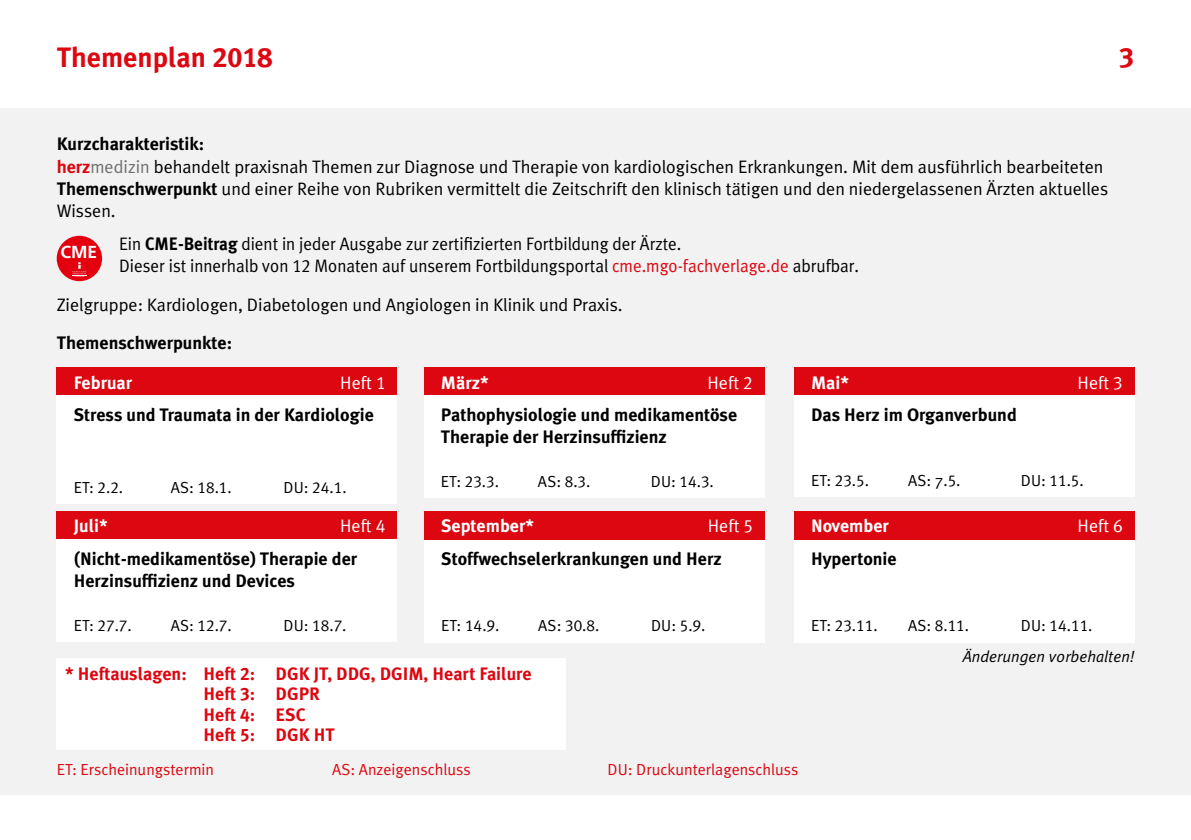
<style>
.page{position:relative;width:1191px;height:840px;background:#fff}
.page>*{position:absolute;margin:0;border:0;box-sizing:border-box;transform-origin:0 0}
.t1{font:700 28px "Meta Plus";color:#dc0711}
.t2{font:28px "Meta Plus Bold Caps";color:#dc0711}
.t3{font:18px/22px "Meta Plus Normal";color:#000}
.t4{font:700 18px/22px "Meta Plus";color:#000}
.t5{font:18px/22px "Meta Plus Normal";color:#000;scale:.95 1}
.t6{font:700 18px/20.4px "Meta Plus";color:#dc0711}
.t7{font:700 18px "Meta Plus";color:#fff}
.t8{font:18px "Meta Plus Normal";color:#fff}
.t9{font:700 17.4px "Frutiger LT Std";color:#fff}
.t10{font:16px "Meta Plus Normal Caps";color:#000}
.t11{font:16px "Meta Plus Normal";color:#dc0711}
.t12{font:italic 16px "Meta Plus Normal";color:#000}
.t13{font:16px "Meta Plus Normal";color:#000}
.s1{font-family:"Meta Plus Bold Caps";font-weight:400}
.s2{font-family:"Meta Plus";font-weight:700;color:#dc0711}
.s3{color:#6f6f6e}
.s4{font-family:"Meta Plus";font-weight:700}
.s5{font-family:"Meta Plus Normal Caps"}
.s6{color:#dc0711}
.s7{font-family:"Meta Plus Normal"}
</style>
<div class="page">
<div style="left:0;top:108px;width:1191px;height:686px;background:#f2f2f2"></div>
<div style="left:57px;top:367px;width:340px;height:28px;background:#dc0711"></div>
<div style="left:57px;top:395px;width:340px;height:109px;background:#fff"></div>
<div style="left:794px;top:367px;width:340px;height:28px;background:#dc0711"></div>
<div style="left:794px;top:395px;width:340px;height:102px;background:#fff"></div>
<div style="left:424px;top:367px;width:340px;height:28px;background:#dc0711"></div>
<div style="left:424px;top:395px;width:340px;height:103px;background:#fff"></div>
<div style="left:57px;top:510px;width:340px;height:29px;background:#dc0711"></div>
<div style="left:57px;top:539px;width:340px;height:102px;background:#fff"></div>
<div style="left:424px;top:510px;width:340px;height:29px;background:#dc0711"></div>
<div style="left:424px;top:539px;width:340px;height:103px;background:#fff"></div>
<div style="left:57px;top:657px;width:509px;height:91px;background:#fff"></div>
<div style="left:794px;top:510px;width:340px;height:29px;background:#dc0711"></div>
<div style="left:794px;top:539px;width:340px;height:103px;background:#fff"></div>
<div style="left:57px;top:236px;width:45px;height:45px;background:#e3000f;border-radius:50%"></div>
<svg style="left:72px;top:262px;width:15px;height:15px"></svg>
<h1 class="t1" style="left:57px;top:41px;width:217px">Themenplan <span class="s1">2018</span></h1>
<h1 class="t2" style="left:1119px;top:41px;width:16px">3</h1>
<p class="t4" style="left:57px;top:133px;width:149px">Kurzcharakteristik:</p>
<p class="t3" style="left:57px;top:155px;width:1053px"><span class="s2">herz</span><span class="s3">medizin</span> behandelt praxisnah Themen zur Diagnose und Therapie von kardiologischen Erkrankungen. Mit dem ausführlich bearbeiteten<br><span class="s4">Themenschwerpunkt</span> und einer Reihe von Rubriken vermittelt die Zeitschrift den klinisch tätigen und den niedergelassenen Ärzten aktuelles<br>Wissen.</p>
<p class="t5" style="left:119px;top:232px;width:780px">Ein <span class="s4">CME-Beitrag</span> dient in jeder Ausgabe zur zertifizierten Fortbildung der Ärzte.<br>Dieser ist innerhalb von <span class="s5">12</span> Monaten auf unserem Fortbildungsportal <span class="s6">cme.mgo-fachverlage.de</span> abrufbar.</p>
<p class="t3" style="left:57px;top:293px;width:567px">Zielgruppe: Kardiologen, Diabetologen und Angiologen in Klinik und Praxis.</p>
<p class="t4" style="left:57px;top:331px;width:177px">Themenschwerpunkte:</p>
<p class="t7" style="left:74px;top:371px;width:60px">Februar</p>
<p class="t8" style="left:340px;top:371px;width:47px">Heft <span class="s5">1</span></p>
<p class="t4" style="left:74px;top:403px;width:302px">Stress und Traumata in der Kardiologie</p>
<p class="t9" style="left:61px;top:242px;width:38px">CME</p>
<p class="t7" style="left:811px;top:371px;width:40px">Mai*</p>
<p class="t8" style="left:1077px;top:371px;width:47px">Heft <span class="s5">3</span></p>
<p class="t4" style="left:811px;top:403px;width:207px">Das Herz im Organverbund</p>
<p class="t7" style="left:441px;top:371px;width:49px">März*</p>
<p class="t8" style="left:707px;top:371px;width:47px">Heft <span class="s5">2</span></p>
<p class="t4" style="left:441px;top:403px;width:298px">Pathophysiologie und medikamentöse<br>Therapie der Herzinsuffizienz</p>
<p class="t10" style="left:441px;top:472px;width:60px"><span class="s7">ET:</span> 23.3.</p>
<p class="t10" style="left:538px;top:472px;width:54px"><span class="s7">AS:</span> 8.3.</p>
<p class="t10" style="left:651px;top:472px;width:65px"><span class="s7">DU:</span> 14.3.</p>
<p class="t10" style="left:811px;top:470px;width:60px"><span class="s7">ET:</span> 23.5.</p>
<p class="t13" style="left:908px;top:470px;width:54px">AS: 7<span class="s5">.5.</span></p>
<p class="t10" style="left:1020px;top:470px;width:64px"><span class="s7">DU:</span> 11.5.</p>
<p class="t10" style="left:74px;top:478px;width:51px"><span class="s7">ET:</span> 2.2.</p>
<p class="t10" style="left:171px;top:478px;width:63px"><span class="s7">AS:</span> 18.1.</p>
<p class="t10" style="left:283px;top:478px;width:65px"><span class="s7">DU:</span> 24.1.</p>
<p class="t7" style="left:74px;top:515px;width:36px">Juli*</p>
<p class="t8" style="left:340px;top:515px;width:47px">Heft <span class="s5">4</span></p>
<p class="t4" style="left:74px;top:547px;width:285px">(Nicht-medikamentöse) Therapie der<br>Herzinsuffizienz und Devices</p>
<p class="t10" style="left:74px;top:615px;width:60px"><span class="s7">ET:</span> 27.7.</p>
<p class="t10" style="left:171px;top:615px;width:63px"><span class="s7">AS:</span> 12.7.</p>
<p class="t10" style="left:283px;top:615px;width:64px"><span class="s7">DU:</span> 18.7.</p>
<p class="t7" style="left:441px;top:515px;width:94px">September*</p>
<p class="t8" style="left:708px;top:515px;width:47px">Heft <span class="s5">5</span></p>
<p class="t4" style="left:441px;top:547px;width:282px">Stoffwechselerkrankungen und Herz</p>
<p class="t10" style="left:441px;top:616px;width:60px"><span class="s7">ET:</span> 14.9.</p>
<p class="t10" style="left:538px;top:616px;width:63px"><span class="s7">AS:</span> 30.8.</p>
<p class="t10" style="left:651px;top:616px;width:56px"><span class="s7">DU:</span> 5.9.</p>
<p class="t6" style="left:204px;top:663px;width:329px;text-indent:-138px">* Heftauslagen: Heft <span class="s1">2</span>: DGK JT, DDG, DGIM, Heart Failure<br>Heft <span class="s1">3</span>: DGPR<br>Heft <span class="s1">4</span>: ESC<br>Heft <span class="s1">5</span>: DGK HT</p>
<p class="t11" style="left:57px;top:760px;width:159px">ET: Erscheinungstermin</p>
<p class="t11" style="left:332px;top:760px;width:140px">AS: Anzeigenschluss</p>
<p class="t11" style="left:607px;top:760px;width:192px">DU: Druckunterlagenschluss</p>
<p class="t7" style="left:811px;top:515px;width:79px">November</p>
<p class="t8" style="left:1077px;top:515px;width:47px">Heft <span class="s5">6</span></p>
<p class="t4" style="left:811px;top:547px;width:87px">Hypertonie</p>
<p class="t10" style="left:811px;top:616px;width:68px"><span class="s7">ET:</span> 23.11.</p>
<p class="t10" style="left:908px;top:616px;width:63px"><span class="s7">AS:</span> 8.11.</p>
<p class="t10" style="left:1020px;top:616px;width:73px"><span class="s7">DU:</span> 14.11.</p>
<p class="t12" style="left:962px;top:646px;width:173px">Änderungen vorbehalten!</p>
</div>
